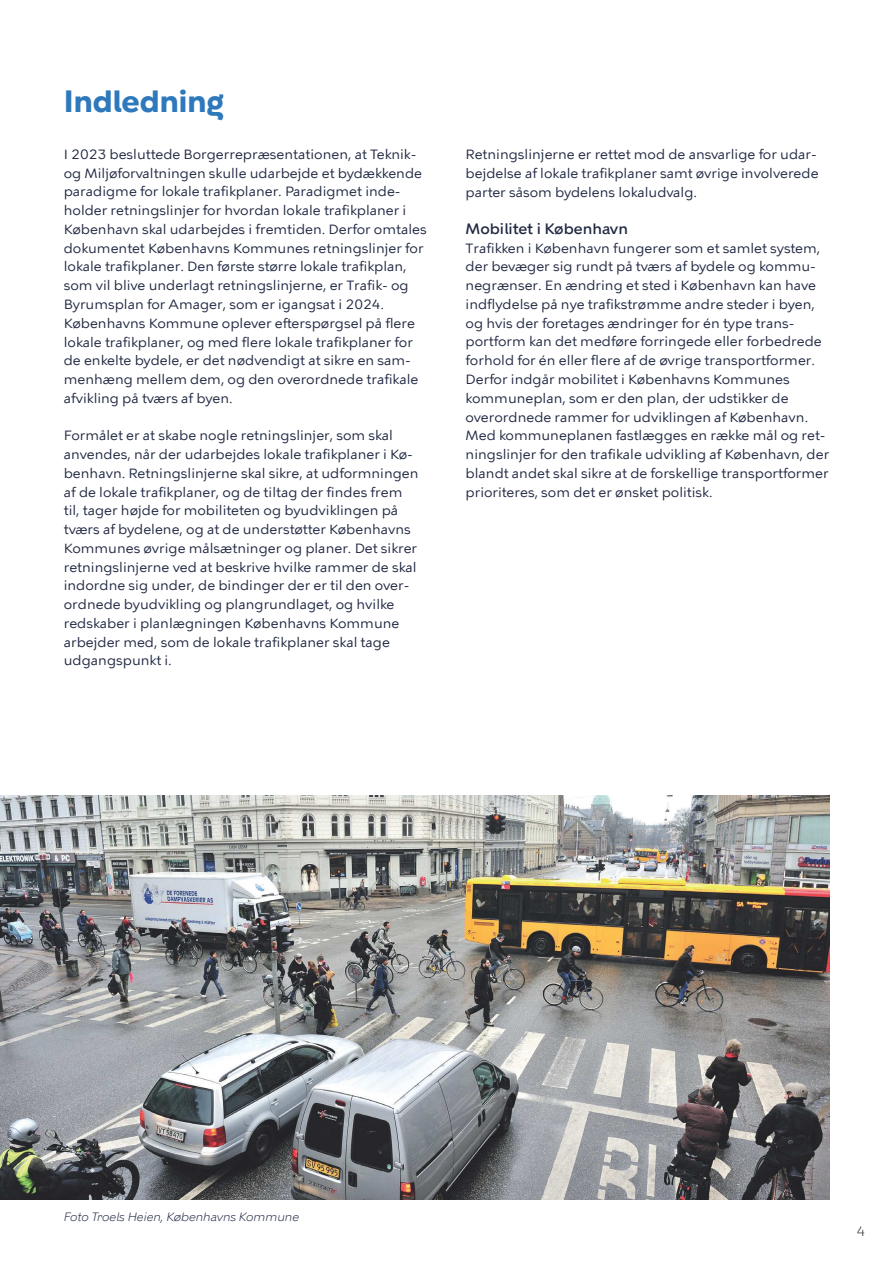
<style>
.page{position:relative;width:893px;height:1263px;background:#fff}
.page>*{position:absolute;margin:0;border:0;box-sizing:border-box;transform-origin:0 0}
.t1{font:700 30px "KBH";color:#2e78bc}
.t2{font:500 15px "KBH";color:#202842}
.t3{font:13.5px/18.8px "KBH Tekst";color:#202842}
.t4{font:300 13.5px "KBH";color:#373535}
.t5{font:italic 300 12px "KBH";color:#202842}
</style>
<div class="page">
<img style="left:0;top:795px;width:829px;height:404px">
<h1 class="t1" style="left:64px;top:89px;width:161px">Indledning</h1>
<p class="t3" style="left:64px;top:145px;width:364px">I 2023 besluttede Borgerrepræsentationen, at Teknik&shy;og Miljøforvaltningen skulle udarbejde et bydækkende paradigme for lokale trafikplaner. Paradigmet inde&shy;holder retningslinjer for hvordan lokale trafikplaner i København skal udarbejdes i fremtiden. Derfor omtales dokumentet Københavns Kommunes retningslinjer for lokale trafikplaner. Den første større lokale trafikplan, som vil blive underlagt retningslinjerne, er Trafik- og Byrumsplan for Amager, som er igangsat i 2024.<br>Københavns Kommune oplever efterspørgsel på flere lokale trafikplaner, og med flere lokale trafikplaner for de enkelte bydele, er det nødvendigt at sikre en sam&shy;menhæng mellem dem, og den overordnede trafikale afvikling på tværs af byen.</p>
<p class="t3" style="left:64px;top:426px;width:356px">Formålet er at skabe nogle retningslinjer, som skal anvendes, når der udarbejdes lokale trafikplaner i Kø&shy;benhavn. Retningslinjerne skal sikre, at udformningen af de lokale trafikplaner, og de tiltag der findes frem til, tager højde for mobiliteten og byudviklingen på tværs af bydelene, og at de understøtter Københavns Kommunes øvrige målsætninger og planer. Det sikrer retningslinjerne ved at beskrive hvilke rammer de skal indordne sig under, de bindinger der er til den over&shy;ordnede byudvikling og plangrundlaget, og hvilke redskaber i planlægningen Københavns Kommune arbejder med, som de lokale trafikplaner skal tage udgangspunkt i.</p>
<p class="t3" style="left:466px;top:146px;width:354px">Retningslinjerne er rettet mod de ansvarlige for udar&shy;bejdelse af lokale trafikplaner samt øvrige involverede parter såsom bydelens lokaludvalg.</p>
<p class="t2" style="left:466px;top:219px;width:164px">Mobilitet i København</p>
<p class="t3" style="left:466px;top:238px;width:365px">Trafikken i København fungerer som et samlet system, der bevæger sig rundt på tværs af bydele og kommu&shy;negrænser. En ændring et sted i København kan have indflydelse på nye trafikstrømme andre steder i byen, og hvis der foretages ændringer for én type trans&shy;portform kan det medføre forringede eller forbedrede forhold for én eller flere af de øvrige transportformer.<br>Derfor indgår mobilitet i Københavns Kommunes kommuneplan, som er den plan, der udstikker de overordnede rammer for udviklingen af København.<br>Med kommuneplanen fastlægges en række mål og ret&shy;ningslinjer for den trafikale udvikling af København, der blandt andet skal sikre at de forskellige transportformer prioriteres, som det er ønsket politisk.</p>
<p class="t5" style="left:64px;top:1212px;width:237px">Foto Troels Heien, Københavns Kommune</p>
<p class="t4" style="left:857px;top:1223px;width:10px">4</p>
</div>
